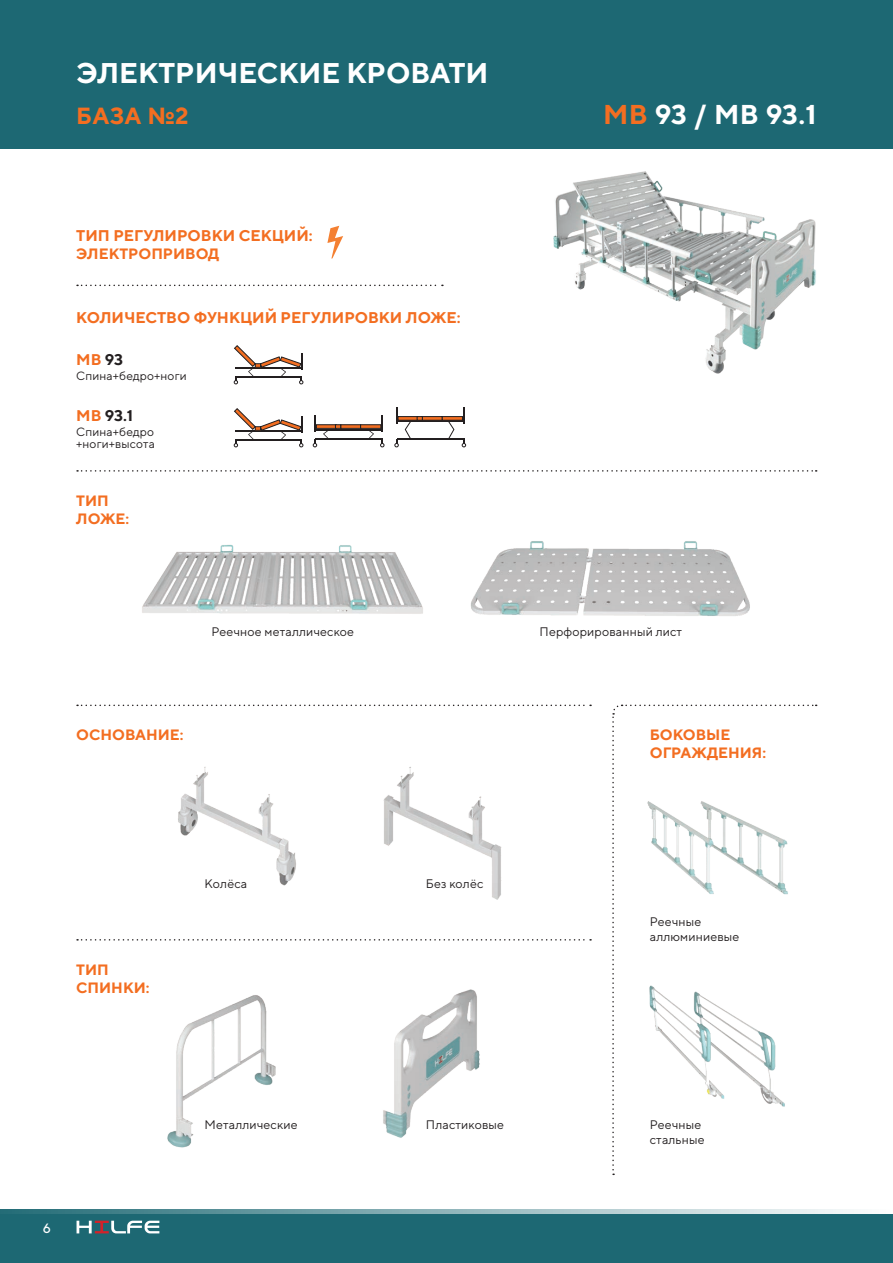
<style>
.page{position:relative;width:893px;height:1263px;background:#fff}
.page>*{position:absolute;margin:0;border:0;box-sizing:border-box;transform-origin:0 0}
.t1{font:700 28.5px "TT Norms";color:#fff}
.t2{font:700 27.3px "TT Norms";letter-spacing:.005em;color:#fff}
.t3{font:700 23.4px "TT Norms";color:#f36e21}
.t4{font:700 15.45px "TT Norms";color:#f36e21}
.t5{font:700 15.45px "TT Norms";color:#231f20}
.t6{font:700 15px/18px "TT Norms";color:#f36e21}
.t7{font:500 13.5px "TT Norms";color:#fff}
.t8{font:12.45px/14.9px "TT Norms";letter-spacing:.01em;color:#231f20}
.t9{font:12px/11.9px "TT Norms";letter-spacing:.01em;color:#231f20}
.s1{color:#231f20}
.s2{color:#f36e21}
</style>
<div class="page">
<div style="left:0;top:1209px;width:893px;height:54px;background:#1d6873"></div>
<svg style="left:19px;top:1209px;width:873px;height:4px;background:#93b6bb"></svg>
<div style="left:0;top:0;width:893px;height:149px;background:#1d6873"></div>
<img style="left:553px;top:171px;width:263px;height:203px">
<img style="left:178px;top:767px;width:118px;height:119px">
<img style="left:383px;top:767px;width:119px;height:133px">
<img style="left:142px;top:544px;width:281px;height:70px">
<img style="left:471px;top:541px;width:279px;height:75px">
<svg style="left:234px;top:345px;width:69px;height:39px"></svg>
<svg style="left:234px;top:408px;width:69px;height:39px"></svg>
<hr style="left:316px;top:439px;width:67px;height:1px;background:#231f20">
<svg style="left:382px;top:415px;width:1px;height:17px"></svg>
<svg style="left:314px;top:415px;width:2px;height:17px"></svg>
<hr style="left:316px;top:429px;width:67px;height:1px;background:#231f20">
<svg style="left:323px;top:430px;width:6px;height:9px"></svg>
<svg style="left:368px;top:430px;width:6px;height:9px"></svg>
<svg style="left:313px;top:439px;width:4px;height:8px"></svg>
<svg style="left:380px;top:440px;width:4px;height:7px"></svg>
<hr style="left:341px;top:425px;width:20px;height:3px;background:#f36e21">
<div style="left:340px;top:424px;width:21px;height:5px;border:1px solid #231f20"></div>
<hr style="left:361px;top:425px;width:20px;height:3px;background:#f36e21">
<div style="left:360px;top:424px;width:21px;height:5px;border:1px solid #231f20"></div>
<hr style="left:316px;top:425px;width:20px;height:3px;background:#f36e21">
<div style="left:316px;top:424px;width:21px;height:5px;border:1px solid #231f20"></div>
<svg style="left:335px;top:424px;width:6px;height:5px"></svg>
<hr style="left:397px;top:439px;width:68px;height:1px;background:#231f20">
<svg style="left:463px;top:407px;width:2px;height:17px"></svg>
<svg style="left:396px;top:407px;width:1px;height:17px"></svg>
<hr style="left:397px;top:421px;width:68px;height:1px;background:#231f20">
<svg style="left:394px;top:439px;width:5px;height:8px"></svg>
<svg style="left:462px;top:440px;width:4px;height:7px"></svg>
<hr style="left:442px;top:417px;width:20px;height:3px;background:#f36e21">
<div style="left:442px;top:416px;width:21px;height:5px;border:1px solid #231f20"></div>
<hr style="left:398px;top:417px;width:20px;height:3px;background:#f36e21">
<div style="left:398px;top:416px;width:20px;height:5px;border:1px solid #231f20"></div>
<svg style="left:405px;top:416px;width:50px;height:23px"></svg>
<svg style="left:77px;top:285px;width:366px;height:1px"></svg>
<svg style="left:77px;top:470px;width:740px;height:2px"></svg>
<svg style="left:77px;top:705px;width:514px;height:1px"></svg>
<svg style="left:77px;top:939px;width:514px;height:1px"></svg>
<svg style="left:327px;top:226px;width:16px;height:33px"></svg>
<img style="left:168px;top:995px;width:108px;height:153px">
<img style="left:383px;top:989px;width:97px;height:149px">
<svg style="left:612px;top:704px;width:205px;height:471px"></svg>
<svg style="left:77px;top:1221px;width:82px;height:12px"></svg>
<h1 class="t1" style="left:77px;top:55px;width:413px">ЭЛЕКТРИЧЕСКИЕ КРОВАТИ</h1>
<h3 class="t3" style="left:76px;top:101px;width:114px">БAЗА №2</h3>
<p class="t4" style="left:76px;top:225px;width:238px">ТИП РЕГУЛИРОВКИ СЕКЦИЙ:</p>
<p class="t6" style="left:76px;top:244px;width:145px">ЭЛЕКТРОПРИВОД</p>
<p class="t4" style="left:76px;top:308px;width:386px">КОЛИЧЕСТВО ФУНКЦИЙ РЕГУЛИРОВКИ ЛОЖЕ:</p>
<p class="t4" style="left:76px;top:350px;width:48px">MB <span class="s1">93</span></p>
<p class="t9" style="left:76px;top:369px;width:112px">Спина+бедро+ноги</p>
<p class="t5" style="left:76px;top:406px;width:58px"><span class="s2">MB</span> 93.1</p>
<p class="t9" style="left:76px;top:426px;width:80px">Спина+бедро +ноги+высота</p>
<p class="t6" style="left:76px;top:491px;width:54px">ТИП<br>ЛОЖЕ:</p>
<h2 class="t2" style="left:603px;top:97px;width:215px"><span class="s2">MB</span> 93 / MB 93.1</h2>
<p class="t8" style="left:211px;top:624px;width:144px">Реечное металлическое</p>
<p class="t8" style="left:540px;top:624px;width:144px">Перфорированный лист</p>
<p class="t6" style="left:76px;top:726px;width:109px">ОСНОВАНИЕ:</p>
<p class="t6" style="left:650px;top:726px;width:118px">БОКОВЫЕ<br>ОГРАЖДЕНИЯ:</p>
<p class="t6" style="left:76px;top:960px;width:75px">ТИП<br>СПИНКИ:</p>
<p class="t8" style="left:205px;top:875px;width:44px">Колёса</p>
<p class="t8" style="left:426px;top:875px;width:59px">Без колёс</p>
<p class="t8" style="left:650px;top:914px;width:91px">Реечные аллюминиевые</p>
<p class="t7" style="left:43px;top:1220px;width:10px">6</p>
<p class="t8" style="left:205px;top:1117px;width:95px">Металлические</p>
<p class="t8" style="left:426px;top:1117px;width:80px">Пластиковые</p>
<p class="t8" style="left:650px;top:1117px;width:56px">Реечные стальные</p>
</div>
